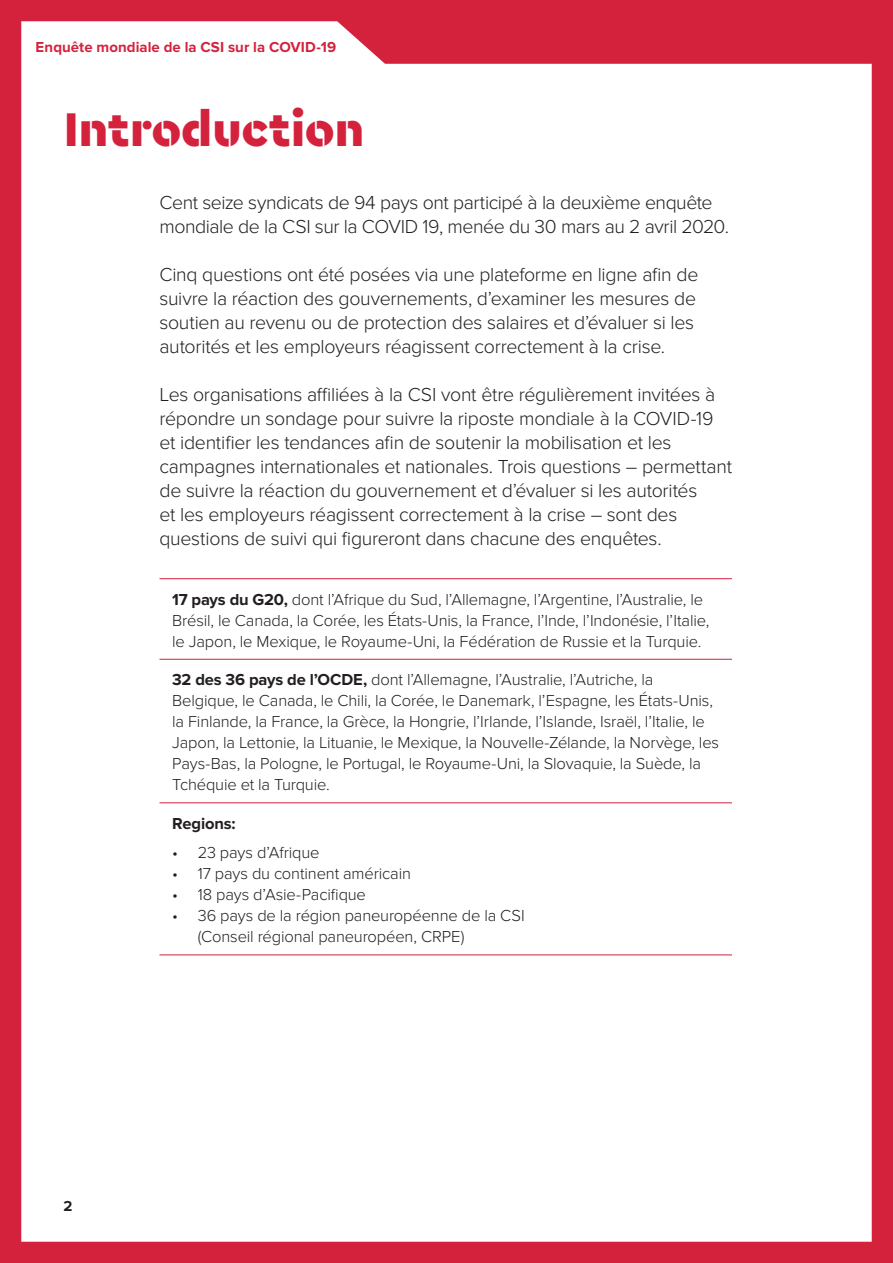
<style>
.page{position:relative;width:893px;height:1263px;background:#d4223d}
.page>*{position:absolute;margin:0;border:0;box-sizing:border-box;transform-origin:0 0}
.t1{font:900 49.5px "Cera Stencil PRO";letter-spacing:-.005em;color:#d4223d}
.t2{font:300 19.5px/24px "Proxima Nova";letter-spacing:-.015em;color:#231f20}
.t3{font:300 16.5px/21px "Proxima Nova";letter-spacing:-.01em;color:#231f20}
.t4{font:700 16.5px "Proxima Nova";letter-spacing:-.01em;color:#231f20}
.t5{font:700 15px "Proxima Nova";letter-spacing:.005em;color:#d4223d}
.t6{font:700 15px "Proxima Nova";color:#231f20}
.s1{font-weight:700}
</style>
<div class="page">
<div style="left:21px;top:21px;width:851px;height:1221px;background:#fff"></div>
<hr style="left:159px;top:802px;width:573px;height:1px;background:#d4223d">
<hr style="left:159px;top:954px;width:573px;height:1px;background:#d4223d">
<hr style="left:159px;top:578px;width:573px;height:1px;background:#d4223d">
<hr style="left:159px;top:659px;width:573px;height:1px;background:#d4223d">
<p class="t5" style="left:36px;top:39px;width:302px">Enquête mondiale de la CSI sur la COVID-19</p>
<p class="t1" style="left:64px;top:96px;width:302px">Introduction</p>
<p class="t2" style="left:159px;top:190px;width:571px">Cent seize syndicats de 94 pays ont participé à la deuxième enquête mondiale de la CSI sur la COVID 19, menée du 30 mars au 2 avril 2020.</p>
<p class="t2" style="left:159px;top:262px;width:540px">Cinq questions ont été posées via une plateforme en ligne afin de suivre la réaction des gouvernements, d’examiner les mesures de soutien au revenu ou de protection des salaires et d’évaluer si les autorités et les employeurs réagissent correctement à la crise.</p>
<p class="t2" style="left:159px;top:382px;width:574px">Les organisations affiliées à la CSI vont être régulièrement invitées à répondre un sondage pour suivre la riposte mondiale à la COVID-19 et identifier les tendances afin de soutenir la mobilisation et les campagnes internationales et nationales. Trois questions – permettant de suivre la réaction du gouvernement et d’évaluer si les autorités<br>et les employeurs réagissent correctement à la crise – sont des questions de suivi qui figureront dans chacune des enquêtes.</p>
<p class="t3" style="left:172px;top:589px;width:539px"><span class="s1">17 pays du G20,</span> dont l’Afrique du Sud, l’Allemagne, l’Argentine, l’Australie, le<br>Brésil, le Canada, la Corée, les États-Unis, la France, l’Inde, l’Indonésie, l’Italie, le Japon, le Mexique, le Royaume-Uni, la Fédération de Russie et la Turquie.</p>
<p class="t3" style="left:172px;top:669px;width:548px"><span class="s1">32 des 36 pays de l’OCDE,</span> dont l’Allemagne, l’Australie, l’Autriche, la Belgique, le Canada, le Chili, la Corée, le Danemark, l’Espagne, les États-Unis, la Finlande, la France, la Grèce, la Hongrie, l’Irlande, l’Islande, Israël, l’Italie, le Japon, la Lettonie, la Lituanie, le Mexique, la Nouvelle-Zélande, la Norvège, les Pays-Bas, la Pologne, le Portugal, le Royaume-Uni, la Slovaquie, la Suède, la Tchéquie et la Turquie.</p>
<p class="t4" style="left:172px;top:814px;width:65px">Regions:</p>
<p class="t3" style="left:172px;top:842px;width:149px">• 23 pays d’Afrique</p>
<p class="t3" style="left:172px;top:863px;width:240px">• 17 pays du continent américain</p>
<p class="t3" style="left:172px;top:884px;width:195px">• 18 pays d’Asie-Pacifique</p>
<p class="t3" style="left:172px;top:905px;width:354px">• 36 pays de la région paneuropéenne de la CSI</p>
<p class="t3" style="left:198px;top:926px;width:268px">(Conseil régional paneuropéen, CRPE)</p>
<p class="t6" style="left:63px;top:1197px;width:10px">2</p>
</div>
